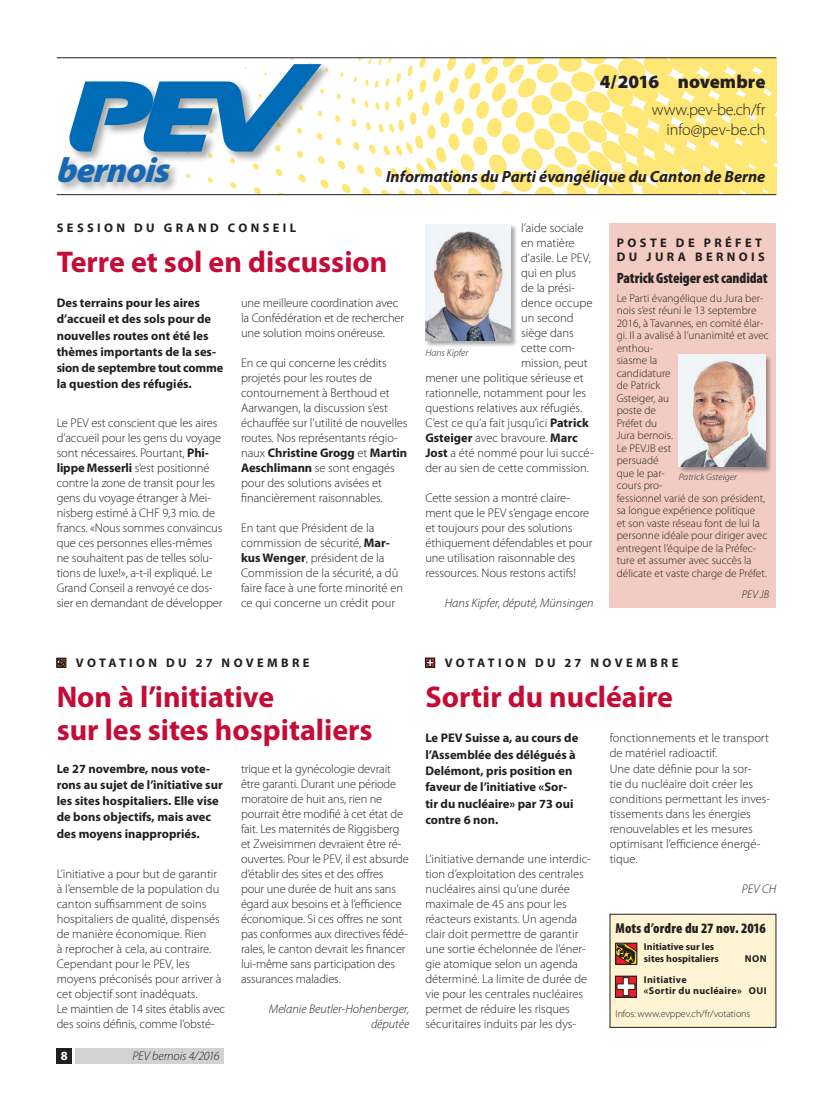
<style>
.page{position:relative;width:833px;height:1117px;background:#fff}
.page>*{position:absolute;margin:0;border:0;box-sizing:border-box;transform-origin:0 0}
.t1{font:italic 900 35px "Myriad Pro";color:#1768b4}
.t2{font:700 30px/32.5px "Myriad Pro";color:#c40c37}
.t3{font:900 18.75px "Myriad Pro";letter-spacing:-.005em;color:#231f20}
.t4{font:italic 700 16.25px "Myriad Pro";color:#231f20}
.t5{font:300 16.25px/20px "Myriad Pro";letter-spacing:-.01em;color:#231f20;text-align:right}
.t6{font:900 condensed 15px "Myriad Pro";letter-spacing:-.005em;color:#231f20}
.t7{font:900 condensed 14.38px "Myriad Pro";letter-spacing:.01em;color:#231f20}
.t8{font:300 12.5px/15px "Myriad Pro";letter-spacing:-.005em;color:#231f20}
.t9{font:700 12.5px/16.2px "Myriad Pro";color:#231f20}
.t10{font:700 12.5px/13.8px "Myriad Pro";letter-spacing:.27em;color:#231f20}
.t11{font:italic 300 12.5px/15px "Myriad Pro";color:#231f20;text-align:right}
.t12{font:700 12.5px "Myriad Pro";color:#fff}
.t13{font:300 11.25px/12.5px "Myriad Pro";color:#231f20}
.t14{font:italic 300 11.25px "Myriad Pro";color:#231f20}
.t15{font:700 10px/11.2px "Myriad Pro";letter-spacing:.005em;color:#231f20}
.t16{font:700 10px/11.2px "Myriad Pro";letter-spacing:.03em;color:#231f20}
.t17{font:300 10px "Myriad Pro";letter-spacing:-.005em;color:#231f20}
.t18{font:italic 300 10px "Myriad Pro";color:#231f20}
.t19{font:italic 300 9.25px "Myriad Pro";color:#231f20;scale:1.08 1}
.s1{font-weight:700}
</style>
<div class="page">
<svg style="left:335px;top:59px;width:441px;height:135px"></svg>
<div style="left:57px;top:155px;width:124px;height:39px;background:#231f20;opacity:.4"></div>
<hr style="left:57px;top:58px;width:719px;height:1px;background:#231f20">
<hr style="left:57px;top:194px;width:719px;height:1px;background:#231f20">
<svg style="left:70px;top:58px;width:259px;height:137px"></svg>
<div style="left:75px;top:1048px;width:148px;height:15px;background:#d1d2d4"></div>
<div style="left:57px;top:1048px;width:15px;height:15px;background:#231f20"></div>
<div style="left:610px;top:914px;width:166px;height:113px;background:#fef3d2"></div>
<svg style="left:617px;top:944px;width:18px;height:18px"></svg>
<div style="left:615px;top:942px;width:22px;height:22px;border:1px solid #231f20"></div>
<svg style="left:617px;top:977px;width:17px;height:18px"></svg>
<div style="left:615px;top:975px;width:21px;height:22px;border:1px solid #231f20"></div>
<div style="left:425px;top:224px;width:93px;height:123px;background:#231f20;opacity:.4"></div>
<img style="left:425px;top:224px;width:85px;height:116px">
<svg style="left:427px;top:659px;width:6px;height:6px"></svg>
<div style="left:425px;top:657px;width:10px;height:10px;border:1px solid #231f20"></div>
<svg style="left:59px;top:660px;width:5px;height:5px"></svg>
<div style="left:57px;top:658px;width:9px;height:9px;border:1px solid #231f20"></div>
<div style="left:609px;top:223px;width:167px;height:384px;background:#f2ccc3"></div>
<div style="left:678px;top:354px;width:94px;height:119px;background:#231f20;opacity:.4"></div>
<img style="left:679px;top:355px;width:86px;height:111px">
<h1 class="t1" style="left:57px;top:147px;width:118px">bernois</h1>
<h3 class="t3" style="left:600px;top:69px;width:167px">4/2016 novembre</h3>
<h3 class="t5" style="left:652px;top:99px;width:115px">www.pev-be.ch/fr info@pev-be.ch</h3>
<h3 class="t4" style="left:386px;top:166px;width:381px">Informations du Parti évangélique du Canton de Berne</h3>
<p class="t10" style="left:57px;top:220px;width:241px">SESSION DU GRAND CONSEIL</p>
<h2 class="t2" style="left:57px;top:245px;width:332px">Terre et sol en discussion</h2>
<p class="t8" style="left:241px;top:295px;width:165px">une meilleure coordination avec la Confédération et de rechercher une solution moins onéreuse.</p>
<p class="t8" style="left:241px;top:355px;width:168px">En ce qui concerne les crédits projetés pour les routes de contournement à Berthoud et<br>Aarwangen, la discussion s’est échauffée sur l’utilité de nouvelles routes. Nos représentants régio&shy;naux <span class="s1">Christine Grogg</span> et <span class="s1">Martin<br>Aeschlimann</span> se sont engagés pour des solutions avisées et financièrement raisonnables.</p>
<p class="t8" style="left:241px;top:520px;width:164px">En tant que Président de la commission de sécurité, <span class="s1">Mar&shy;kus Wenger</span>, président de la<br>Commission de la sécurité, a dû faire face à une forte minorité en ce qui concerne un crédit pour</p>
<p class="t9" style="left:57px;top:294px;width:168px">Des terrains pour les aires d’accueil et des sols pour de nouvelles routes ont été les thèmes importants de la ses&shy;sion de septembre tout comme la question des réfugiés.</p>
<p class="t8" style="left:57px;top:415px;width:167px">Le PEV est conscient que les aires d’accueil pour les gens du voyage sont nécessaires. Pourtant, <span class="s1">Phi&shy;lippe Messerli</span> s’est positionné contre la zone de transit pour les gens du voyage étranger à Mei&shy;nisberg estimé à CHF 9,3 mio. de francs. «Nous sommes convaincus que ces personnes elles-mêmes ne souhaitent pas de telles solu&shy;tions de luxe!», a-t-il expliqué. Le<br>Grand Conseil a renvoyé ce dos&shy;sier en demandant de développer</p>
<p class="t8" style="left:521px;top:220px;width:64px">l’aide sociale</p>
<p class="t8" style="left:521px;top:235px;width:55px">en matière</p>
<p class="t8" style="left:521px;top:250px;width:71px">d’asile. Le PEV,</p>
<p class="t8" style="left:521px;top:265px;width:57px">qui en plus</p>
<p class="t8" style="left:521px;top:280px;width:56px">de la prési-</p>
<p class="t8" style="left:521px;top:295px;width:73px">dence occupe</p>
<p class="t8" style="left:521px;top:310px;width:54px">un second</p>
<p class="t8" style="left:521px;top:325px;width:54px">siège dans</p>
<p class="t8" style="left:521px;top:340px;width:56px">cette com-</p>
<p class="t8" style="left:521px;top:355px;width:68px">mission, peut</p>
<p class="t8" style="left:425px;top:370px;width:160px">mener une politique sérieuse et</p>
<p class="t8" style="left:425px;top:385px;width:162px">rationnelle, notamment pour les</p>
<p class="t8" style="left:425px;top:400px;width:158px">questions relatives aux réfugiés.</p>
<p class="t8" style="left:425px;top:415px;width:165px">C’est ce qu’a fait jusqu’ici <span class="s1">Patrick</span></p>
<p class="t8" style="left:425px;top:430px;width:154px"><span class="s1">Gsteiger</span> avec bravoure. <span class="s1">Marc</span></p>
<p class="t8" style="left:425px;top:445px;width:170px"><span class="s1">Jost</span> a été nommé pour lui succé-</p>
<p class="t8" style="left:425px;top:460px;width:165px">der au sien de cette commission.</p>
<p class="t8" style="left:425px;top:490px;width:169px">Cette session a montré claire&shy;ment que le PEV s’engage encore et toujours pour des solutions éthiquement défendables et pour une utilisation raisonnable des ressources. Nous restons actifs!</p>
<p class="t11" style="left:445px;top:595px;width:150px">Hans Kipfer, député, Münsingen</p>
<p class="t18" style="left:425px;top:347px;width:45px">Hans Kipfer</p>
<p class="t10" style="left:617px;top:235px;width:149px">POSTE DE PRÉFET<br>DU JURA BERNOIS</p>
<p class="t6" style="left:617px;top:268px;width:153px">Patrick Gsteiger est candidat</p>
<p class="t13" style="left:617px;top:291px;width:154px">Le Parti évangélique du Jura ber&shy;nois s’est réuni le 13 septembre<br>2016, à Tavannes, en comité élar&shy;gi. Il a avalisé à l’unanimité et avec enthou-<br>siasme la<br>candidature<br>de Patrick<br>Gsteiger, au<br>poste de<br>Préfet du<br>Jura bernois.<br>Le PEVJB est<br>persuadé<br>que le par-<br>cours pro-<br>fessionnel varié de son président, sa longue expérience politique<br>et son vaste réseau font de lui la personne idéale pour diriger avec entregent l’équipe de la Préfec&shy;ture et assumer avec succès la délicate et vaste charge de Préfet.</p>
<p class="t14" style="left:742px;top:587px;width:29px">PEV JB</p>
<p class="t19" style="left:679px;top:471px;width:55px">Patrick Gsteiger</p>
<p class="t10" style="left:76px;top:655px;width:235px">VOTATION DU 27 NOVEMBRE</p>
<h2 class="t2" style="left:57px;top:680px;width:317px">Non à l’initiative<br>sur les sites hospitaliers</h2>
<p class="t8" style="left:241px;top:760px;width:169px">trique et la gynécologie devrait être garanti. Durant une période moratoire de huit ans, rien ne pourrait être modifié à cet état de fait. Les maternités de Riggisberg et Zweisimmen devraient être ré&shy;ouvertes. Pour le PEV, il est absurde d’établir des sites et des offres pour une durée de huit ans sans égard aux besoins et à l’efficience économique. Si ces offres ne sont pas conformes aux directives fédé&shy;rales, le canton devrait les financer lui-même sans participation des assurances maladies.</p>
<p class="t11" style="left:269px;top:1000px;width:142px">Melanie Beutler-Hohenberger, députée</p>
<p class="t9" style="left:57px;top:759px;width:167px">Le 27 novembre, nous vote&shy;rons au sujet de l’initiative sur les sites hospitaliers. Elle vise de bons objectifs, mais avec des moyens inappropriés.</p>
<p class="t8" style="left:57px;top:865px;width:170px">L’initiative a pour but de garantir à l’ensemble de la population du canton suffisamment de soins hospitaliers de qualité, dispensés de manière économique. Rien<br>à reprocher à cela, au contraire.<br>Cependant pour le PEV, les moyens préconisés pour arriver à cet objectif sont inadéquats.<br>Le maintien de 14 sites établis avec des soins définis, comme l’obsté-</p>
<p class="t12" style="left:61px;top:1047px;width:8px">8</p>
<p class="t11" style="left:132px;top:1048px;width:89px">PEV bernois 4/2016</p>
<p class="t10" style="left:445px;top:655px;width:235px">VOTATION DU 27 NOVEMBRE</p>
<h2 class="t2" style="left:425px;top:680px;width:249px">Sortir du nucléaire</h2>
<p class="t8" style="left:609px;top:730px;width:162px">fonctionnements et le transport de matériel radioactif.<br>Une date définie pour la sor-<br>tie du nucléaire doit créer les conditions permettant les inves&shy;tissements dans les énergies renouvelables et les mesures optimisant l’efficience énergé&shy;tique.</p>
<p class="t11" style="left:742px;top:880px;width:36px">PEV CH</p>
<p class="t9" style="left:425px;top:729px;width:154px">Le PEV Suisse a, au cours de l’Assemblée des délégués à<br>Delémont, pris position en faveur de l’initiative «Sor&shy;tir du nucléaire» par 73 oui contre 6 non.</p>
<p class="t8" style="left:425px;top:850px;width:167px">L’initiative demande une interdic&shy;tion d’exploitation des centrales nucléaires ainsi qu’une durée maximale de 45 ans pour les réacteurs existants. Un agenda clair doit permettre de garantir une sortie échelonnée de l’éner&shy;gie atomique selon un agenda déterminé. La limite de durée de vie pour les centrales nucléaires permet de réduire les risques sécuritaires induits par les dys-</p>
<p class="t7" style="left:615px;top:918px;width:152px">Mots d’ordre du 27 nov. 2016</p>
<p class="t15" style="left:644px;top:940px;width:76px">Initiative sur les sites hospitaliers</p>
<p class="t15" style="left:744px;top:952px;width:23px">NON</p>
<p class="t16" style="left:644px;top:973px;width:124px">Initiative<br>«Sortir du nucléaire» OUI</p>
<p class="t17" style="left:615px;top:1007px;width:136px">Infos: www.evppev.ch/fr/votations</p>
</div>
